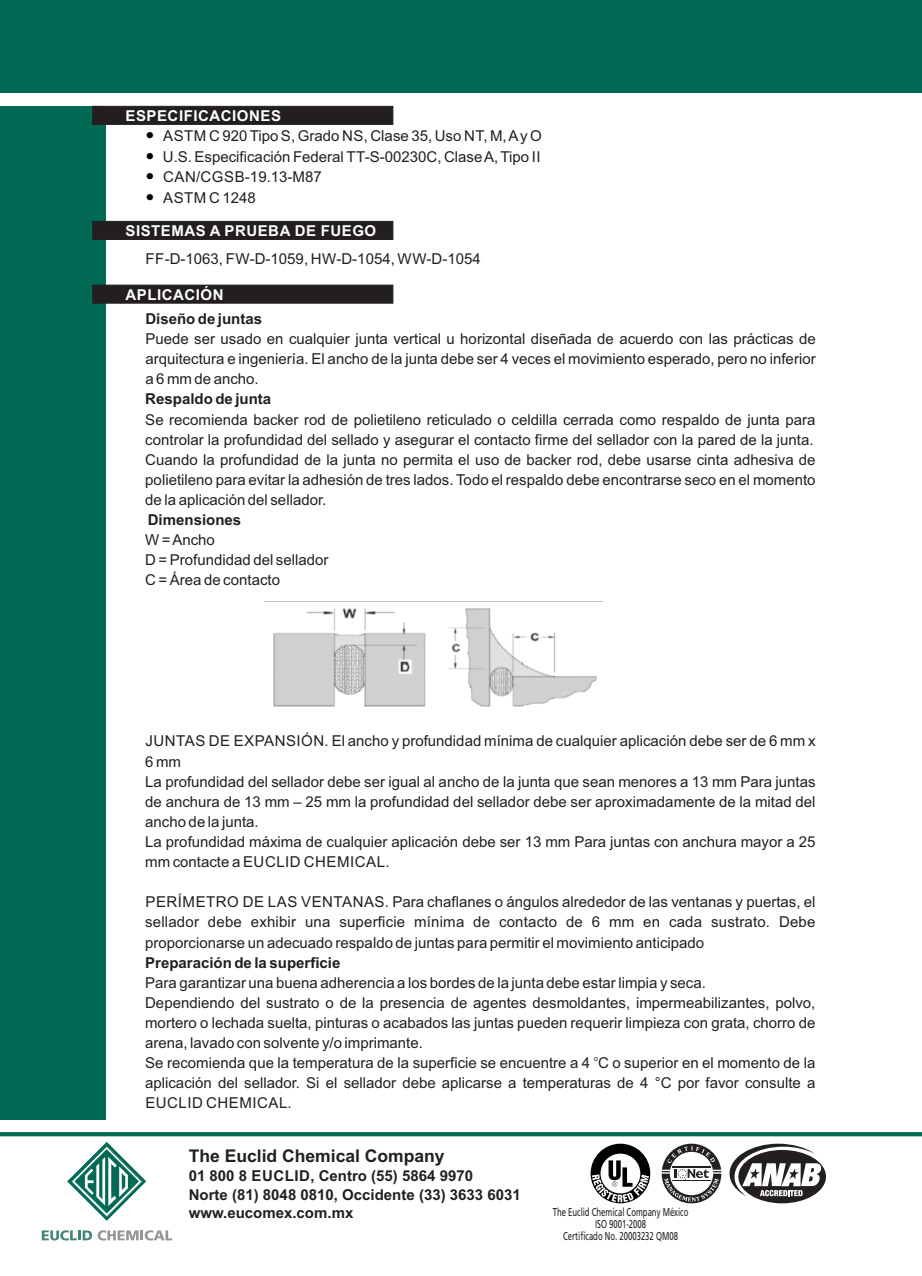
<style>
.page{position:relative;width:922px;height:1276px;background:#fff}
.page>*{position:absolute;margin:0;border:0;box-sizing:border-box;transform-origin:0 0}
.t1{font:700 17.5px "Arial";color:#231f20}
.t2{font:15px/20px "Arial";color:#231f20}
.t3{font:700 15px/18.5px "Arial";color:#231f20}
.t4{font:700 15px "Arial";letter-spacing:.035em;color:#fff}
.t5{font:11.5px/11.8px "Frutiger LT Std";color:#231f20;text-align:center;scale:.68 1}
.t6{font:7.5px "Arial";color:#231f20}
</style>
<div class="page">
<svg style="left:661px;top:1143px;width:60px;height:60px"></svg>
<div style="left:738px;top:1150px;width:87px;height:53px;background:#231f20;border-radius:50%"></div>
<svg style="left:729px;top:1143px;width:92px;height:53px"></svg>
<svg style="left:590px;top:1143px;width:60px;height:60px"></svg>
<div style="left:0;top:106px;width:106px;height:1014px;background:#006a55"></div>
<div style="left:0;top:0;width:921px;height:92px;background:#006a55"></div>
<svg style="left:0;top:1132px;width:921px;height:4px;background:#056d58"></svg>
<svg style="left:67px;top:1142px;width:79px;height:78px"></svg>
<svg style="left:42px;top:1230px;width:50px;height:10px"></svg>
<svg style="left:98px;top:1230px;width:74px;height:10px"></svg>
<hr style="left:921px;top:0;width:1px;height:92px;background:#006a55">
<svg style="left:92px;top:284px;width:301px;height:20px;background:#2c2829"></svg>
<div style="left:92px;top:221px;width:301px;height:19px;background:#231f20"></div>
<svg style="left:92px;top:106px;width:301px;height:19px;background:#242021"></svg>
<img style="left:273px;top:608px;width:324px;height:99px">
<p class="t4" style="left:125px;top:110px;width:157px">ESPECIFICACIONES</p>
<p class="t2" style="left:163px;top:127px;width:380px">ASTM C 920 Tipo S, Grado NS, Clase 35, Uso NT, M, Ay O U.S. Especificación Federal TT-S-00230C, Clase A, Tipo II CAN/CGSB-19.13-M87<br>ASTM C 1248</p>
<p class="t4" style="left:125px;top:225px;width:252px">SISTEMAS A PRUEBA DE FUEGO</p>
<p class="t2" style="left:146px;top:250px;width:336px">FF-D-1063, FW-D-1059, HW-D-1054, WW-D-1054</p>
<p class="t4" style="left:125px;top:288px;width:100px">APLICACIÓN</p>
<p class="t3" style="left:145px;top:311px;width:118px">Diseño de juntas</p>
<p class="t2" style="left:145px;top:330px;width:671px;text-align:justify">Puede ser usado en cualquier junta vertical u horizontal diseñada de acuerdo con las prácticas de arquitectura e ingeniería. El ancho de la junta debe ser 4 veces el movimiento esperado, pero no inferior a 6 mm de ancho.</p>
<p class="t3" style="left:145px;top:391px;width:127px">Respaldo de junta</p>
<p class="t2" style="left:145px;top:411px;width:671px">Se recomienda backer rod de polietileno reticulado o celdilla cerrada como respaldo de junta para controlar la profundidad del sellado y asegurar el contacto firme del sellador con la pared de la junta.<br>Cuando la profundidad de la junta no permita el uso de backer rod, debe usarse cinta adhesiva de polietileno para evitar la adhesión de tres lados. Todo el respaldo debe encontrarse seco en el momento de la aplicación del sellador.</p>
<p class="t3" style="left:148px;top:512px;width:95px">Dimensiones</p>
<p class="t2" style="left:145px;top:531px;width:185px">W = Ancho<br>D = Profundidad del sellador<br>C = Área de contacto</p>
<p class="t2" style="left:145px;top:732px;width:671px">JUNTAS DE EXPANSIÓN. El ancho y profundidad mínima de cualquier aplicación debe ser de 6 mm x 6 mm<br>La profundidad del sellador debe ser igual al ancho de la junta que sean menores a 13 mm Para juntas de anchura de 13 mm – 25 mm la profundidad del sellador debe ser aproximadamente de la mitad del ancho de la junta.<br>La profundidad máxima de cualquier aplicación debe ser 13 mm Para juntas con anchura mayor a 25 mm contacte a EUCLID CHEMICAL.</p>
<p class="t2" style="left:145px;top:893px;width:671px;text-align:justify">PERÍMETRO DE LAS VENTANAS. Para chaflanes o ángulos alrededor de las ventanas y puertas, el sellador debe exhibir una superficie mínima de contacto de 6 mm en cada sustrato. Debe proporcionarse un adecuado respaldo de juntas para permitir el movimiento anticipado</p>
<p class="t3" style="left:145px;top:954px;width:197px">Preparación de la superficie</p>
<p class="t2" style="left:145px;top:974px;width:671px">Para garantizar una buena adherencia a los bordes de la junta debe estar limpia y seca.<br>Dependiendo del sustrato o de la presencia de agentes desmoldantes, impermeabilizantes, polvo, mortero o lechada suelta, pinturas o acabados las juntas pueden requerir limpieza con grata, chorro de arena, lavado con solvente y/o imprimante.</p>
<p class="t6" style="left:593px;top:1055px;width:6px">o</p>
<p class="t2" style="left:145px;top:1054px;width:671px;text-align:justify">Se recomienda que la temperatura de la superficie se encuentre a 4 C o superior en el momento de la aplicación del sellador. Si el sellador debe aplicarse a temperaturas de 4 °C por favor consulte a EUCLID CHEMICAL.</p>
<p class="t1" style="left:189px;top:1149px;width:257px">The Euclid Chemical Company</p>
<p class="t3" style="left:189px;top:1168px;width:333px">01 800 8 EUCLID, Centro (55) 5864 9970<br>Norte (81) 8048 0810, Occidente (33) 3633 6031 www.eucomex.com.mx</p>
<p class="t5" style="left:552px;top:1207px;width:201px">The Euclid Chemical Company México<br>ISO 9001-2008<br>Certificado No. 20003232 QM08</p>
</div>
